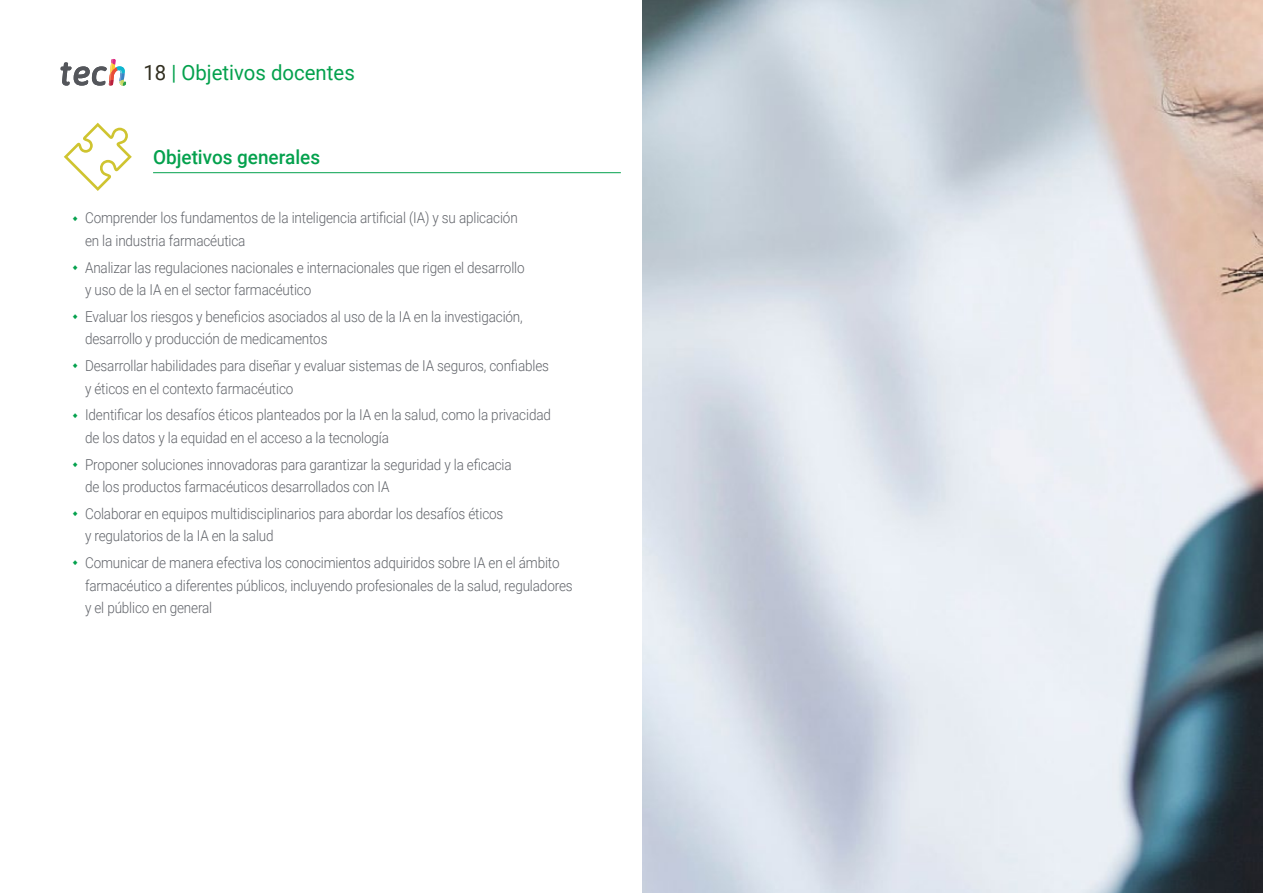
<style>
.page{position:relative;width:1263px;height:893px;background:#fff}
.page>*{position:absolute;margin:0;border:0;box-sizing:border-box;transform-origin:0 0}
.t1{font:21px "Roboto";color:#04a14d}
.t2{font:500 19.5px "Roboto";color:#04a14d}
.t3{font:300 15px/22.5px "Roboto";letter-spacing:-.01em;color:#61646a;scale:.9 1}
.s1{color:#312e20}
</style>
<div class="page">
<hr style="left:153px;top:172px;width:468px;height:1px;background:#04a14d">
<svg style="left:64px;top:123px;width:68px;height:68px"></svg>
<img style="left:642px;top:0;width:621px;height:893px">
<svg style="left:61px;top:59px;width:65px;height:27px"></svg>
<h1 class="t1" style="left:144px;top:57px;width:213px"><span class="s1">18</span> | Objetivos docentes</h1>
<h2 class="t2" style="left:153px;top:144px;width:169px">Objetivos generales</h2>
<p class="t3" style="left:85px;top:206px;width:482px">Comprender los fundamentos de la inteligencia artificial (IA) y su aplicación en la industria farmacéutica</p>
<p class="t3" style="left:85px;top:255px;width:490px">Analizar las regulaciones nacionales e internacionales que rigen el desarrollo y uso de la IA en el sector farmacéutico</p>
<p class="t3" style="left:85px;top:305px;width:488px">Evaluar los riesgos y beneficios asociados al uso de la IA en la investigación, desarrollo y producción de medicamentos</p>
<p class="t3" style="left:85px;top:354px;width:517px">Desarrollar habilidades para diseñar y evaluar sistemas de IA seguros, confiables y éticos en el contexto farmacéutico</p>
<p class="t3" style="left:85px;top:403px;width:519px">Identificar los desafíos éticos planteados por la IA en la salud, como la privacidad de los datos y la equidad en el acceso a la tecnología</p>
<p class="t3" style="left:85px;top:452px;width:476px">Proponer soluciones innovadoras para garantizar la seguridad y la eficacia de los productos farmacéuticos desarrollados con IA</p>
<p class="t3" style="left:85px;top:502px;width:466px">Colaborar en equipos multidisciplinarios para abordar los desafíos éticos y regulatorios de la IA en la salud</p>
<p class="t3" style="left:85px;top:551px;width:543px">Comunicar de manera efectiva los conocimientos adquiridos sobre IA en el ámbito farmacéutico a diferentes públicos, incluyendo profesionales de la salud, reguladores y el público en general</p>
</div>
